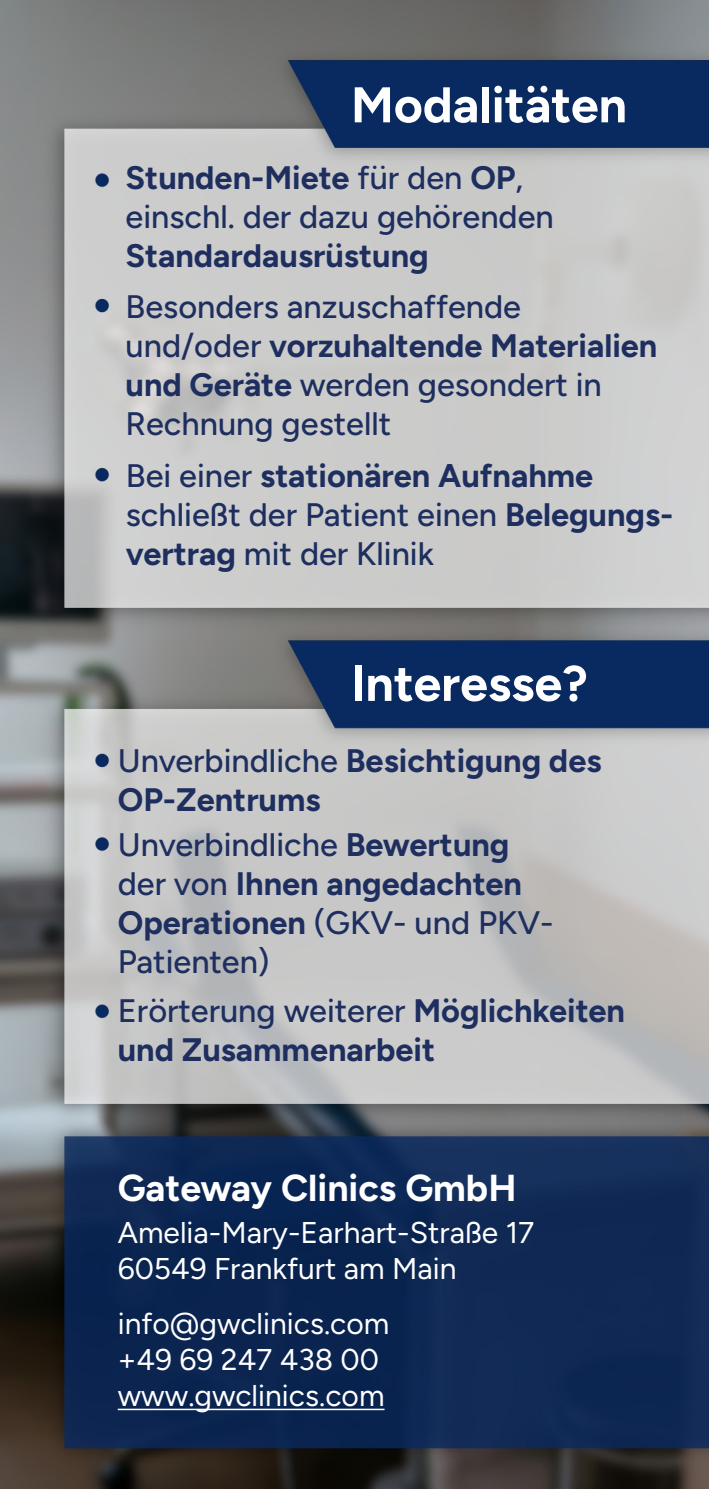
<style>
.page{position:relative;width:709px;height:1489px;background:#fff}
.page>*{position:absolute;margin:0;border:0;box-sizing:border-box;transform-origin:0 0}
.t1{font:700 50px "Figtree";color:#fff}
.t2{font:700 37.5px "Figtree";color:#fff}
.t3{font:700 32.5px/39px "Figtree";color:#1d2e5f}
.t4{font:500 32.5px/39px "Figtree";color:#1d2e5f}
.t5{font:30px "Figtree";color:#fff}
.s1{font-weight:500}
.s2{font-weight:700}
</style>
<div class="page">
<img style="left:0;top:0;width:709px;height:1488px">
<hr style="left:118px;top:1408px;width:266px;height:1px;background:#fff">
<p class="t1" style="left:351px;top:75px;width:277px">Modalitäten</p>
<p class="t3" style="left:126px;top:158px;width:399px">Stunden-Miete <span class="s1">für den</span> OP<span class="s1">,</span></p>
<p class="t4" style="left:126px;top:197px;width:429px">einschl. der dazu gehörenden</p>
<p class="t3" style="left:126px;top:236px;width:304px">Standardausrüstung</p>
<p class="t4" style="left:126px;top:286px;width:397px">Besonders anzuschaffende</p>
<p class="t3" style="left:126px;top:325px;width:533px"><span class="s1">und/oder</span> vorzuhaltende Materialien und Geräte <span class="s1">werden gesondert in</span></p>
<p class="t4" style="left:126px;top:403px;width:267px">Rechnung gestellt</p>
<p class="t4" style="left:126px;top:456px;width:549px">Bei einer <span class="s2">stationären Aufnahme </span>schließt der Patient einen <span class="s2">Belegungs&shy;vertrag</span> mit der Klinik</p>
<p class="t1" style="left:351px;top:653px;width:238px">Interesse?</p>
<p class="t3" style="left:118px;top:740px;width:485px"><span class="s1">Unverbindliche</span> Besichtigung des</p>
<p class="t3" style="left:118px;top:779px;width:204px">OP-Zentrums</p>
<p class="t4" style="left:118px;top:825px;width:393px">Unverbindliche <span class="s2">Bewertung</span></p>
<p class="t3" style="left:118px;top:863px;width:406px"><span class="s1">der von</span> Ihnen angedachten</p>
<p class="t4" style="left:118px;top:903px;width:437px"><span class="s2">Operationen</span> (GKV- und PKV-</p>
<p class="t4" style="left:118px;top:942px;width:153px">Patienten)</p>
<p class="t3" style="left:118px;top:990px;width:508px"><span class="s1">Erörterung weiterer</span> Möglichkeiten und Zusammenarbeit</p>
<p class="t2" style="left:118px;top:1164px;width:400px">Gateway Clinics GmbH</p>
<p class="t5" style="left:118px;top:1215px;width:418px">Amelia-Mary-Earhart-Straße 17</p>
<p class="t5" style="left:118px;top:1251px;width:340px">60549 Frankfurt am Main</p>
<p class="t5" style="left:118px;top:1306px;width:273px">info@gwclinics.com</p>
<p class="t5" style="left:118px;top:1342px;width:263px">+49 69 247 438 00</p>
<p class="t5" style="left:118px;top:1378px;width:268px">www.gwclinics.com</p>
</div>
